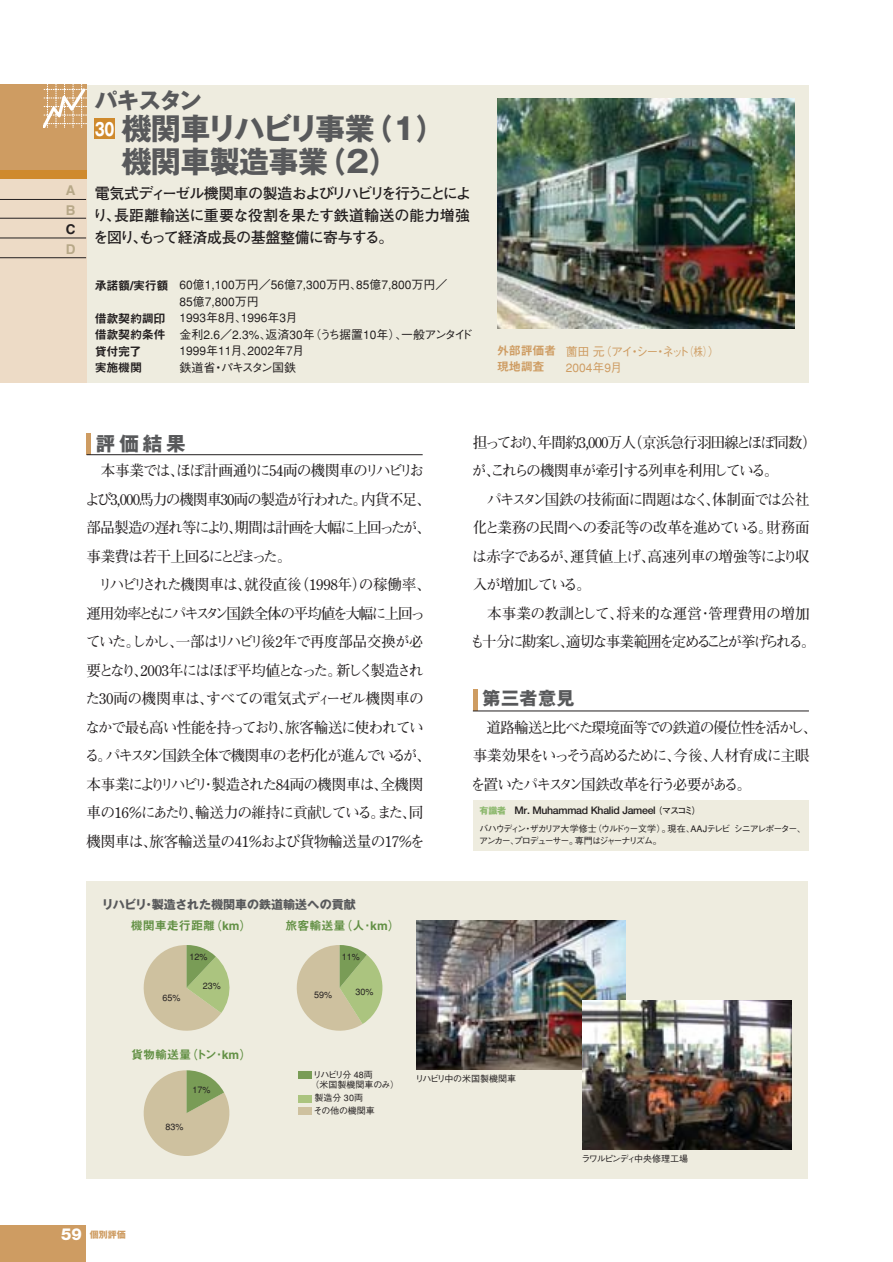
<style>
.page{position:relative;width:893px;height:1262px;background:#fff}
.page>*{position:absolute;margin:0;border:0;box-sizing:border-box;transform-origin:0 0}
.t1{font:700 30px/33px "Gothic MB101";letter-spacing:-.02em;color:#58595b}
.t2{font:700 22.5px "Gothic MB101";letter-spacing:-.06em;color:#58595b}
.t3{font:700 19.5px "Gothic MB101";color:#58595b}
.t4{font:700 18px "Gothic MB101";letter-spacing:.025em;color:#58595b}
.t5{font:700 17.55px "Gothic MB101";color:#fff;scale:.75 1}
.t6{font:700 15px/28.5px "Futo Min A101";letter-spacing:-.065em;color:#231f20}
.t7{font:700 15px/21.8px "Futo Go B101";letter-spacing:-.02em;color:#231f20;text-align:justify}
.t8{font:700 15px/28.5px "Futo Min A101";letter-spacing:-.09em;color:#231f20}
.t9{font:13.5px/19.5px "Midashi Go MB31";color:#b7a888}
.t10{font:13.5px "Midashi Go MB31";color:#231f20}
.t11{font:500 12px/16.5px "Gothic BBB";color:#231f20}
.t12{font:12px "Midashi Go MB31";color:#629044}
.t13{font:12px/16.5px "Midashi Go MB31";letter-spacing:-.02em;color:#231f20}
.t14{font:500 12px/16.5px "Gothic BBB";letter-spacing:-.01em;color:#ce9c62}
.t15{font:700 12px "Gothic MB101";color:#58595b}
.t16{font:12px/16.5px "Midashi Go MB31";letter-spacing:-.02em;color:#ce9c62}
.t17{font:700 10.5px "Futo Go B101";letter-spacing:-.025em;color:#231f20}
.t18{font:500 9px/12px "Gothic BBB";letter-spacing:-.13em;color:#231f20}
.t19{font:500 9px/10.5px "Gothic BBB";color:#231f20}
.t20{font:500 9px "Gothic BBB";letter-spacing:-.085em;color:#231f20}
.t21{font:500 9px "Gothic BBB";letter-spacing:-.115em;color:#231f20}
.t22{font:500 9px "Gothic BBB";letter-spacing:-.02em;color:#231f20}
.t23{font:700 9px "Gothic MB101";color:#ce9c62}
.s1{font-family:"Gothic MB101";font-size:9px;color:#8ab76b}
.s2{font-size:9px}
.s3{font-family:"Helvetica Neue";font-weight:800;font-size:16.5px;color:#fff}
</style>
<div class="page">
<div style="left:0;top:85px;width:808px;height:297px;background:#eeecdf"></div>
<div style="left:0;top:85px;width:86px;height:297px;background:#eddbc6"></div>
<div style="left:0;top:85px;width:86px;height:85px;background:#ce9c62"></div>
<hr style="left:87px;top:433px;width:4px;height:21px;background:#ce9c62">
<hr style="left:87px;top:454px;width:335px;height:1px;background:#231f20">
<hr style="left:0;top:199px;width:86px;height:1px;background:#231f20">
<hr style="left:0;top:218px;width:86px;height:1px;background:#231f20">
<hr style="left:0;top:238px;width:86px;height:1px;background:#231f20">
<hr style="left:0;top:257px;width:86px;height:1px;background:#231f20">
<div style="left:95px;top:119px;width:20px;height:20px;background:#cf8a2d"></div>
<div style="left:86px;top:881px;width:722px;height:298px;background:#eeecdf"></div>
<div style="left:0;top:170px;width:86px;height:8px;background:#cf8a2d"></div>
<hr style="left:473px;top:689px;width:4px;height:22px;background:#ce9c62">
<hr style="left:473px;top:710px;width:335px;height:1px;background:#231f20">
<img style="left:497px;top:99px;width:297px;height:229px">
<svg style="left:43px;top:85px;width:43px;height:43px"></svg>
<div style="left:473px;top:800px;width:335px;height:51px;background:#eeecdf"></div>
<div style="left:298px;top:1071px;width:14px;height:7px;background:#799c56"></div>
<div style="left:298px;top:1095px;width:14px;height:7px;background:#abc47f"></div>
<div style="left:298px;top:1107px;width:14px;height:7px;background:#cec19f"></div>
<svg style="left:143px;top:945px;width:87px;height:86px"></svg>
<svg style="left:143px;top:1070px;width:87px;height:86px"></svg>
<svg style="left:296px;top:945px;width:87px;height:86px"></svg>
<img style="left:416px;top:920px;width:209px;height:149px">
<img style="left:582px;top:1000px;width:209px;height:149px">
<div style="left:0;top:1225px;width:86px;height:37px;background:#ce9c62"></div>
<p class="t9" style="left:66px;top:182px;width:11px">A<br>B</p>
<p class="t10" style="left:66px;top:224px;width:11px">C</p>
<p class="t9" style="left:66px;top:240px;width:11px">D</p>
<h2 class="t2" style="left:95px;top:92px;width:109px">パキスタン</h2>
<h1 class="t1" style="left:121px;top:116px;width:325px">機関車リハビリ事業（1）機関車製造事業（2）</h1>
<p class="t7" style="left:93px;top:184px;width:380px">電気式ディーゼル機関車の製造およびリハビリを行うことにより、長距離輸送に重要な役割を果たす鉄道輸送の能力増強を図り、もって経済成長の基盤整備に寄与する。</p>
<p class="t13" style="left:95px;top:278px;width:75px">承諾額/実行額</p>
<p class="t13" style="left:95px;top:311px;width:72px">借款契約調印借款契約条件貸付完了<br>実施機関</p>
<p class="t5" style="left:95px;top:123px;width:27px">30</p>
<p class="t11" style="left:179px;top:278px;width:306px">60億1,100万円／56億7,300万円、85億7,800万円／<br>85億7,800万円<br>1993年8月、1996年3月　　<br>金利2.6／2.3%、返済30年（うち据置10年）、一般アンタイド　<br>1999年11月、2002年7月<br>鉄道省・パキスタン国鉄</p>
<p class="t16" style="left:497px;top:344px;width:61px">外部評価者現地調査</p>
<p class="t14" style="left:565px;top:344px;width:156px">薗田 元（アイ・シー・ネット（株））<br>2004年9月</p>
<h3 class="t3" style="left:96px;top:436px;width:91px">評価結果</h3>
<p class="t6" style="left:85px;top:458px;width:347px">　本事業では、ほぼ計画通りに54両の機関車のリハビリおよび3,000馬力の機関車30両の製造が行われた。内貨不足、部品製造の遅れ等により、期間は計画を大幅に上回ったが、事業費は若干上回るにとどまった。<br>　リハビリされた機関車は、就役直後（1998年）の稼働率、運用効率ともにパキスタン国鉄全体の平均値を大幅に上回っていた。しかし、一部はリハビリ後2年で再度部品交換が必要となり、2003年にはほぼ平均値となった。新しく製造された30両の機関車は、すべての電気式ディーゼル機関車のなかで最も高い性能を持っており、旅客輸送に使われている。パキスタン国鉄全体で機関車の老朽化が進んでいるが、本事業によりリハビリ・製造された84両の機関車は、全機関車の16％にあたり、輸送力の維持に貢献している。また、同機関車は、旅客輸送量の41％および貨物輸送量の17％を</p>
<p class="t15" style="left:102px;top:899px;width:256px">リハビリ･製造された機関車の鉄道輸送への貢献</p>
<p class="t12" style="left:131px;top:921px;width:122px">機関車走行距離（km）</p>
<p class="t12" style="left:285px;top:921px;width:116px">旅客輸送量（人・km）</p>
<p class="t20" style="left:189px;top:953px;width:20px">12%</p>
<p class="t20" style="left:162px;top:994px;width:20px">65%</p>
<p class="t20" style="left:203px;top:982px;width:20px">23%</p>
<p class="t12" style="left:131px;top:1050px;width:122px">貨物輸送量（トン・km）</p>
<p class="t20" style="left:342px;top:953px;width:20px">11%</p>
<p class="t20" style="left:314px;top:991px;width:20px">59%</p>
<p class="t20" style="left:355px;top:988px;width:20px">30%</p>
<p class="t6" style="left:470px;top:430px;width:348px">担っており、年間約3,000万人（京浜急行羽田線とほぼ同数）が、これらの機関車が牽引する列車を利用している。<br>　パキスタン国鉄の技術面に問題はなく、体制面では公社化と業務の民間への委託等の改革を進めている。財務面は赤字であるが、運賃値上げ、高速列車の増強等により収入が増加している。<br>　本事業の教訓として、将来的な運営・管理費用の増加も十分に勘案し、適切な事業範囲を定めることが挙げられる。</p>
<p class="t4" style="left:482px;top:692px;width:93px">第三者意見</p>
<p class="t8" style="left:471px;top:715px;width:347px">　道路輸送と比べた環境面等での鉄道の優位性を活かし、事業効果をいっそう高めるために、今後、人材育成に主眼を置いたパキスタン国鉄改革を行う必要がある。</p>
<p class="t17" style="left:479px;top:806px;width:222px"><span class="s1">有識者</span> Mr. Muhammad Khalid Jameel<span class="s2">（マスコミ）</span></p>
<p class="t18" style="left:479px;top:823px;width:328px">バハウディン・ザカリア大学修士（ウルドゥー文学）。現在、AAJテレビ シニアレポーター、アンカー、プロデューサー。専門はジャーナリズム。</p>
<p class="t20" style="left:192px;top:1086px;width:20px">17%</p>
<p class="t20" style="left:165px;top:1123px;width:20px">83%</p>
<p class="t19" style="left:310px;top:1070px;width:90px">リハビリ分 48両<br>（米国製機関車のみ）</p>
<p class="t19" style="left:313px;top:1093px;width:63px;line-height:12.5px">製造分 30両<br>その他の機関車</p>
<p class="t22" style="left:415px;top:1075px;width:102px">リハビリ中の米国製機関車</p>
<p class="t21" style="left:581px;top:1155px;width:108px">ラワルピンディ中央修理工場</p>
<p class="t23" style="left:61px;top:1231px;width:66px"><span class="s3">59</span> 個別評価</p>
</div>
